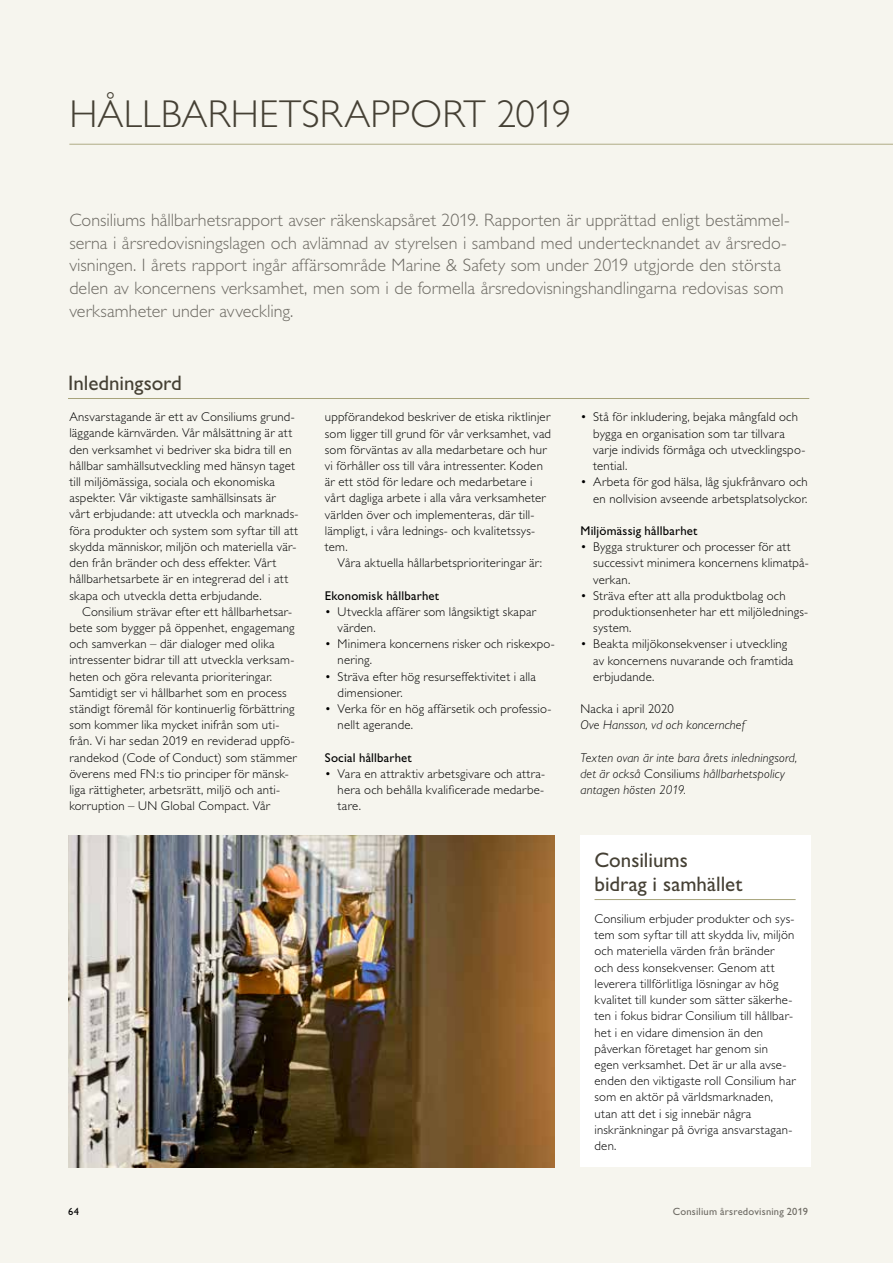
<style>
.page{position:relative;width:893px;height:1263px;background:#f6f5ee}
.page>*{position:absolute;margin:0;border:0;box-sizing:border-box;transform-origin:0 0}
.t1{font:300 39px "Gill Alt One";letter-spacing:.005em;color:#454034}
.t2{font:21px/24px "Gill Alt One";color:#454034}
.t3{font:300 18px/22.5px "Gill Alt One";letter-spacing:.005em;color:#6d6a63}
.t4{font:300 12.75px/16.2px "Gill Alt One";letter-spacing:.02em;color:#000}
.t5{font:italic 300 12.75px/16.2px "Gill Alt One";letter-spacing:.015em;color:#000}
.t6{font:12.75px "Gill Alt One";letter-spacing:.015em;color:#000}
.t7{font:10.5px "Gill Alt One";letter-spacing:.02em;color:#6d6a63}
.t8{font:10.5px "Gill Alt One";color:#000}
.s1{font-style:normal}
</style>
<div class="page">
<div style="left:580px;top:836px;width:230px;height:331px;background:#fff"></div>
<hr style="left:594px;top:899px;width:202px;height:1px;background:#a7a37a">
<hr style="left:69px;top:144px;width:824px;height:1px;background:#afac85">
<hr style="left:68px;top:398px;width:741px;height:1px;background:#a7a37a">
<img style="left:68px;top:836px;width:487px;height:331px">
<h1 class="t1" style="left:69px;top:92px;width:504px">HÅLLBARHETSRAPPORT 2019</h1>
<p class="t3" style="left:69px;top:209px;width:722px">Consiliums hållbarhetsrapport avser räkenskapsåret 2019. Rapporten är upprättad enligt bestämmel&shy;serna i årsredovisningslagen och avlämnad av styrelsen i samband med undertecknandet av årsredo&shy;visningen. I årets rapport ingår affärsområde Marine &amp; Safety som under 2019 utgjorde den största delen av koncernens verksamhet, men som i de formella årsredovisningshandlingarna redovisas som verksamheter under avveckling.</p>
<h2 class="t2" style="left:68px;top:370px;width:115px">Inledningsord</h2>
<p class="t4" style="left:69px;top:409px;width:231px">Ansvarstagande är ett av Consiliums grund&shy;läggande kärnvärden. Vår målsättning är att den verksamhet vi bedriver ska bidra till en hållbar samhällsutveckling med hänsyn taget till miljömässiga, sociala och ekonomiska aspekter. Vår viktigaste samhällsinsats är vårt erbjudande: att utveckla och marknads&shy;föra produkter och system som syftar till att skydda människor, miljön och materiella vär&shy;den från bränder och dess effekter. Vårt hållbarhetsarbete är en integrerad del i att skapa och utveckla detta erbjudande.</p>
<p class="t4" style="left:69px;top:603px;width:229px;text-indent:13px">Consilium strävar efter ett hållbarhetsar&shy;bete som bygger på öppenhet, engagemang och samverkan – där dialoger med olika intressenter bidrar till att utveckla verksam&shy;heten och göra relevanta prioriteringar.<br>Samtidigt ser vi hållbarhet som en process ständigt föremål för kontinuerlig förbättring som kommer lika mycket inifrån som uti&shy;från. Vi har sedan 2019 en reviderad uppfö&shy;randekod (Code of Conduct) som stämmer överens med FN:s tio principer för mänsk&shy;liga rättigheter, arbetsrätt, miljö och anti&shy;korruption – UN Global Compact. Vår</p>
<p class="t4" style="left:325px;top:409px;width:228px">uppförandekod beskriver de etiska riktlinjer som ligger till grund för vår verksamhet, vad som förväntas av alla medarbetare och hur vi förhåller oss till våra intressenter. Koden är ett stöd för ledare och medarbetare i vårt dagliga arbete i alla våra verksamheter världen över och implementeras, där til - lämpligt, i våra lednings- och kvalitetssys&shy;tem.</p>
<p class="t4" style="left:338px;top:555px;width:206px">Våra aktuella hållarbetsprioriteringar är:</p>
<p class="t6" style="left:325px;top:588px;width:116px">Ekonomisk hållbarhet</p>
<p class="t4" style="left:338px;top:603px;width:200px;text-indent:-13px">• Utveckla affärer som långsiktigt skapar värden.</p>
<p class="t4" style="left:338px;top:636px;width:219px;text-indent:-13px">• Minimera koncernens risker och riskexpo&shy;nering.</p>
<p class="t4" style="left:338px;top:668px;width:200px;text-indent:-13px">• Sträva efter hög resurseffektivitet i alla dimensioner.</p>
<p class="t4" style="left:338px;top:701px;width:215px;text-indent:-13px">• Verka för en hög affärsetik och professio&shy;nellt agerande.</p>
<p class="t6" style="left:325px;top:750px;width:88px">Social hållbarhet</p>
<p class="t4" style="left:338px;top:765px;width:209px;text-align:justify;text-indent:-13px">• Vara en attraktiv arbetsgivare och attra&shy;hera och behålla kvalificerade medarbe&shy;tare.</p>
<p class="t4" style="left:593px;top:409px;width:214px;text-indent:-13px">• Stå för inkludering, bejaka mångfald och bygga en organisation som tar tillvara varje individs förmåga och utvecklingspo&shy;tential.</p>
<p class="t4" style="left:580px;top:474px;width:229px;text-align:right">• Arbeta för god hälsa, låg sjukfrånvaro och en nollvision avseende arbetsplatsolyckor.</p>
<p class="t6" style="left:580px;top:523px;width:119px">Miljömässig hållbarhet</p>
<p class="t4" style="left:593px;top:539px;width:217px;text-indent:-13px">• Bygga strukturer och processer för att successivt minimera koncernens klimatpå&shy;verkan.</p>
<p class="t4" style="left:593px;top:587px;width:216px;text-indent:-13px">• Sträva efter att alla produktbolag och produktionsenheter har ett miljölednings&shy;system.</p>
<p class="t4" style="left:593px;top:636px;width:202px;text-indent:-13px">• Beakta miljökonsekvenser i utveckling av koncernens nuvarande och framtida erbjudande.</p>
<p class="t4" style="left:580px;top:701px;width:95px">Nacka i april 2020</p>
<p class="t5" style="left:580px;top:717px;width:166px">Ove Hansson, vd och koncernchef</p>
<p class="t5" style="left:580px;top:749px;width:218px">Texten ovan är inte bara årets inledningsord, det är också <span class="s1">Consilium</span>s hållbarhetspolicy antagen hösten 2019.</p>
<h2 class="t2" style="left:594px;top:847px;width:149px">Consiliums bidrag i samhället</h2>
<p class="t4" style="left:594px;top:911px;width:203px">Consilium erbjuder produkter och sys&shy;tem som syftar till att skydda liv, miljön och materiella värden från bränder och dess konsekvenser. Genom att leverera tillförlitliga lösningar av hög kvalitet till kunder som sätter säkerhe&shy;ten i fokus bidrar Consilium till hållbar&shy;het i en vidare dimension än den påverkan företaget har genom sin egen verksamhet. Det är ur alla avse&shy;enden den viktigaste roll Consilium har som en aktör på världsmarknaden, utan att det i sig innebär några inskränkningar på övriga ansvarstagan&shy;den.</p>
<p class="t8" style="left:68px;top:1205px;width:12px">64</p>
<p class="t7" style="left:673px;top:1205px;width:137px">Consilium årsredovisning 2019</p>
</div>
